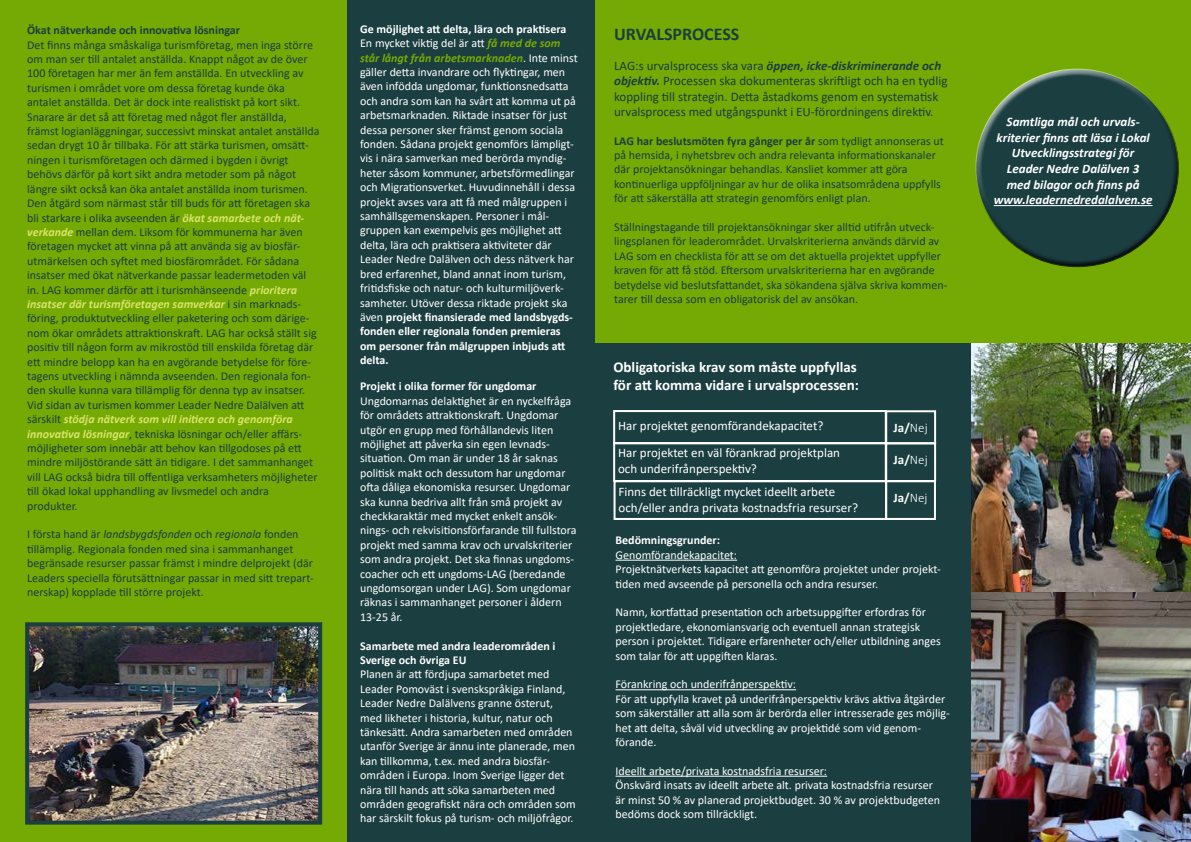
<style>
.page{position:relative;width:1191px;height:842px;background:#fff}
.page>*{position:absolute;margin:0;border:0;box-sizing:border-box;transform-origin:0 0}
.t1{font:700 18px "Calibri";color:#1b3e40}
.t2{font:700 15px/18px "Calibri";color:#fff}
.t3{font:13px/15.6px "Calibri";color:#1b3e40}
.t4{font:13px/27.2px "Calibri";color:#fff}
.t5{font:italic 700 13px/15.6px "Calibri";color:#fff;text-align:center}
.t6{font:700 13px "Calibri";color:#fff}
.t7{font:12px/14.4px "Calibri";color:#fff}
.t8{font:12px/14.4px "Calibri";color:#1b3e40}
.t9{font:700 12px/14.4px "Calibri";color:#fff}
.t10{font:700 12px "Calibri";color:#1b3e40}
.s1{font-weight:700;font-style:italic;color:#d9e46a}
.s2{font-style:italic}
.s3{font-weight:700}
.s4{font-weight:700;font-style:italic;color:#75aa04}
.s5{font-weight:700;font-style:italic}
.s6{font-weight:300}
</style>
<div class="page">
<div style="left:0;top:0;width:347px;height:842px;background:#75aa04"></div>
<div style="left:347px;top:0;width:248px;height:842px;background:#1b3e40"></div>
<img style="left:30px;top:627px;width:287px;height:193px">
<div style="left:25px;top:622px;width:297px;height:203px;border:4px solid #1b3e40"></div>
<div style="left:595px;top:0;width:596px;height:842px;background:#75aa04"></div>
<div style="left:968px;top:61px;width:201px;height:156px;background:#fff;opacity:.75"></div>
<div style="left:978px;top:101px;width:208px;height:167px;background:#000;opacity:.75"></div>
<div style="left:595px;top:344px;width:376px;height:498px;background:#1b3e40"></div>
<div style="left:613px;top:410px;width:273px;height:34px;border:2px solid #fff"></div>
<div style="left:613px;top:442px;width:273px;height:40px;border:2px solid #fff"></div>
<div style="left:613px;top:480px;width:274px;height:40px;border:2px solid #fff"></div>
<div style="left:885px;top:410px;width:51px;height:34px;border:2px solid #fff"></div>
<div style="left:885px;top:442px;width:51px;height:40px;border:2px solid #fff"></div>
<div style="left:885px;top:480px;width:51px;height:40px;border:2px solid #fff"></div>
<hr style="left:615px;top:560px;width:122px;height:1px;background:#fff">
<hr style="left:615px;top:689px;width:181px;height:1px;background:#fff">
<hr style="left:615px;top:776px;width:212px;height:1px;background:#fff">
<hr style="left:993px;top:205px;width:159px;height:1px;background:#fff">
<img style="left:971px;top:344px;width:220px;height:498px">
<p class="t10" style="left:27px;top:22px;width:214px">Ökat nätverkande och innovativa lösningar</p>
<p class="t8" style="left:27px;top:37px;width:294px">Det finns många småskaliga turismföretag, men inga större om man ser till antalet anställda. Knappt något av de över 100 företagen har mer än fem anställda. En utveckling av turismen i området vore om dessa företag kunde öka antalet anställda. Det är dock inte realistiskt på kort sikt.<br>Snarare är det så att företag med något fler anställda, främst logianläggningar, successivt minskat antalet anställda sedan drygt 10 år tillbaka. För att stärka turismen, omsätt&shy;ningen i turismföretagen och därmed i bygden i övrigt behövs därför på kort sikt andra metoder som på något längre sikt också kan öka antalet anställda inom turismen.<br>Den åtgärd som närmast står till buds för att företagen ska bli starkare i olika avseenden är <span class="s1">ökat samarbete och nät&shy;verkande</span> mellan dem. Liksom för kommunerna har även företagen mycket att vinna på att använda sig av biosfär&shy;utmärkelsen och syftet med biosfärområdet. För sådana insatser med ökat nätverkande passar leadermetoden väl in. LAG kommer därför att i turismhänseende <span class="s1">prioritera insatser där turismföretagen samverkar</span> i sin marknads&shy;föring, produktutveckling eller paketering och som därige&shy;nom ökar områdets attraktionskraft. LAG har också ställt sig positiv till någon form av mikrostöd till enskilda företag där ett mindre belopp kan ha en avgörande betydelse för före&shy;tagens utveckling i nämnda avseenden. Den regionala fon&shy;den skulle kunna vara tillämplig för denna typ av insatser.<br>Vid sidan av turismen kommer Leader Nedre Dalälven att särskilt <span class="s1">stödja nätverk som vill initiera och genomföra innovativa lösningar</span>, tekniska lösningar och/eller affärs&shy;möjligheter som innebär att behov kan tillgodoses på ett mindre miljöstörande sätt än tidigare. I det sammanhanget vill LAG också bidra till offentliga verksamheters möjligheter till ökad lokal upphandling av livsmedel och andra produkter.</p>
<p class="t8" style="left:27px;top:527px;width:288px">I första hand är <span class="s2">landsbygdsfonden</span> och <span class="s2">regionala</span> fonden tillämplig. Regionala fonden med sina i sammanhanget begränsade resurser passar främst i mindre delprojekt (där Leaders speciella förutsättningar passar in med sitt trepart&shy;nerskap) kopplade till större projekt.</p>
<p class="t7" style="left:360px;top:21px;width:219px"><span class="s3">Ge möjlighet att delta, lära och praktisera </span>En mycket viktig del är att <span class="s4">få med de som står långt från arbetsmarknaden</span>. Inte minst gäller detta invandrare och flyktingar, men även infödda ungdomar, funktionsnedsatta och andra som kan ha svårt att komma ut på arbetsmarknaden. Riktade insatser för just dessa personer sker främst genom sociala fonden. Sådana projekt genomförs lämpligt&shy;vis i nära samverkan med berörda myndig&shy;heter såsom kommuner, arbetsförmedlingar och Migrationsverket. Huvudinnehåll i dessa projekt avses vara att få med målgruppen i samhällsgemenskapen. Personer i mål&shy;gruppen kan exempelvis ges möjlighet att delta, lära och praktisera aktiviteter där Leader Nedre Dalälven och dess nätverk har bred erfarenhet, bland annat inom turism, fritidsfiske och natur- och kulturmiljöverk&shy;samheter. Utöver dessa riktade projekt ska även <span class="s3">projekt finansierade med landsbygds&shy;fonden eller regionala fonden premieras om personer från målgruppen inbjuds att delta.</span></p>
<p class="t9" style="left:360px;top:379px;width:178px">Projekt i olika former för ungdomar</p>
<p class="t7" style="left:360px;top:393px;width:218px">Ungdomarnas delaktighet är en nyckelfråga för områdets attraktionskraft. Ungdomar utgör en grupp med förhållandevis liten möjlighet att påverka sin egen levnads&shy;situation. Om man är under 18 år saknas politisk makt och dessutom har ungdomar ofta dåliga ekonomiska resurser. Ungdomar ska kunna bedriva allt från små projekt av checkkaraktär med mycket enkelt ansök&shy;nings- och rekvisitionsförfarande till fullstora projekt med samma krav och urvalskriterier som andra projekt. Det ska finnas ungdoms&shy;coacher och ett ungdoms-LAG (beredande ungdomsorgan under LAG). Som ungdomar räknas i sammanhanget personer i åldern 13-25 år.</p>
<p class="t9" style="left:360px;top:638px;width:197px">Samarbete med andra leaderområden i<br>Sverige och övriga EU</p>
<p class="t7" style="left:360px;top:667px;width:217px">Planen är att fördjupa samarbetet med Leader Pomoväst i svenskspråkiga Finland, Leader Nedre Dalälvens granne österut, med likheter i historia, kultur, natur och tänkesätt. Andra samarbeten med områden utanför Sverige är ännu inte planerade, men kan tillkomma, t.ex. med andra biosfär&shy;områden i Europa. Inom Sverige ligger det nära till hands att söka samarbeten med områden geografiskt nära och områden som har särskilt fokus på turism- och miljöfrågor.</p>
<h1 class="t1" style="left:614px;top:21px;width:127px">URVALSPROCESS</h1>
<p class="t3" style="left:614px;top:57px;width:335px">LAG:s urvalsprocess ska vara <span class="s5">öppen, icke-diskriminerande och objektiv.</span> Processen ska dokumenteras skriftligt och ha en tydlig koppling till strategin. Detta åstadkoms genom en systematisk urvalsprocess med utgångspunkt i EU-förordningens direktiv.</p>
<p class="t8" style="left:614px;top:133px;width:331px"><span class="s3">LAG har beslutsmöten fyra gånger per år</span> som tydligt annonseras ut på hemsida, i nyhetsbrev och andra relevanta informationskanaler där projektansökningar behandlas. Kansliet kommer att göra kontinuerliga uppföljningar av hur de olika insatsområdena uppfylls för att säkerställa att strategin genomförs enligt plan.</p>
<p class="t8" style="left:614px;top:219px;width:335px">Ställningstagande till projektansökningar sker alltid utifrån utveck&shy;lingsplanen för leaderområdet. Urvalskriterierna används därvid av LAG som en checklista för att se om det aktuella projektet uppfyller kraven för att få stöd. Eftersom urvalskriterierna har en avgörande betydelse vid beslutsfattandet, ska sökandena själva skriva kommen&shy;tarer till dessa som en obligatorisk del av ansökan.</p>
<p class="t2" style="left:613px;top:358px;width:247px">Obligatoriska krav som måste uppfyllas för att komma vidare i urvalsprocessen:</p>
<p class="t4" style="left:618px;top:412px;width:223px">Har projektet genomförandekapacitet?<br>Har projektet en väl förankrad projektplan</p>
<p class="t4" style="left:618px;top:456px;width:219px;line-height:23.4px">och underifrånperspektiv?<br>Finns det tillräckligt mycket ideellt arbete</p>
<p class="t4" style="left:618px;top:493px;width:241px">och/eller andra privata kostnadsfria resurser?</p>
<p class="t6" style="left:893px;top:418px;width:36px">Ja/<span class="s6">Nej</span></p>
<p class="t6" style="left:893px;top:450px;width:36px">Ja/<span class="s6">Nej</span></p>
<p class="t6" style="left:893px;top:488px;width:36px">Ja/<span class="s6">Nej</span></p>
<p class="t9" style="left:615px;top:533px;width:106px">Bedömningsgrunder:</p>
<p class="t7" style="left:615px;top:547px;width:327px">Genomförandekapacitet:<br>Projektnätverkets kapacitet att genomföra projektet under projekt&shy;tiden med avseende på personella och andra resurser.</p>
<p class="t7" style="left:615px;top:605px;width:327px">Namn, kortfattad presentation och arbetsuppgifter erfordras för projektledare, ekonomiansvarig och eventuell annan strategisk person i projektet. Tidigare erfarenheter och/eller utbildning anges som talar för att uppgiften klaras.</p>
<p class="t7" style="left:615px;top:677px;width:336px">Förankring och underifrånperspektiv:<br>För att uppfylla kravet på underifrånperspektiv krävs aktiva åtgärder som säkerställer att alla som är berörda eller intresserade ges möjlig&shy;het att delta, såväl vid utveckling av projektidé som vid genom&shy;förande.</p>
<p class="t7" style="left:615px;top:763px;width:326px">Ideellt arbete/privata kostnadsfria resurser:<br>Önskvärd insats av ideellt arbete alt. privata kostnadsfria resurser är minst 50 % av planerad projektbudget. 30 % av projektbudgeten bedöms dock som tillräckligt.</p>
<p class="t5" style="left:993px;top:114px;width:160px">Samtliga mål och urvals&shy;kriterier finns att läsa i Lokal<br>Utvecklingsstrategi för<br>Leader Nedre Dalälven 3 med bilagor och finns på www.leadernedredalalven.se</p>
</div>
